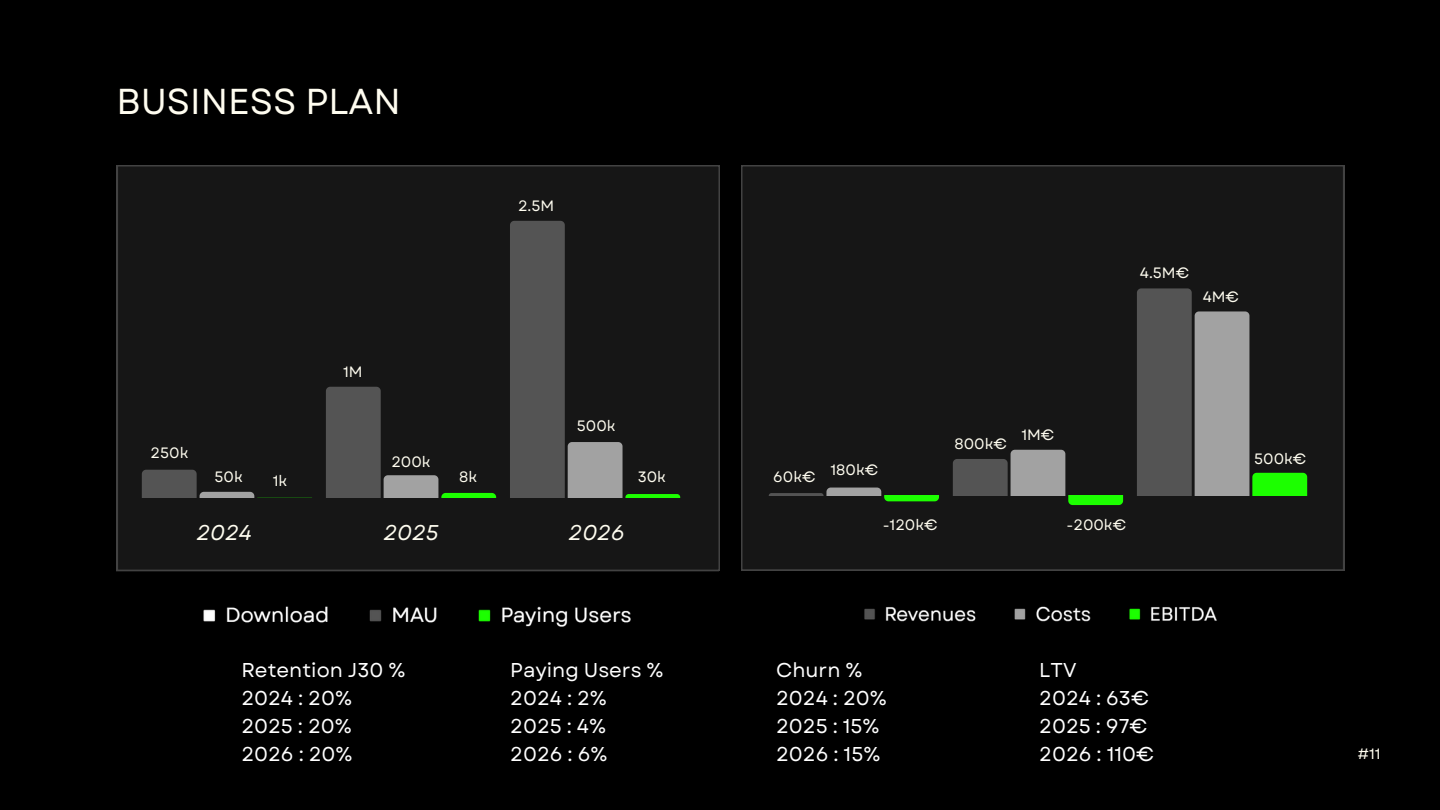
<style>
.page{position:relative;width:1440px;height:810px;background:#000}
.page>*{position:absolute;margin:0;border:0;box-sizing:border-box;transform-origin:0 0}
.t1{font:36px "Garet";color:#fffdf0}
.t2{font:italic 21.4px "Garet";color:#fffdf0}
.t3{font:20px/27.8px "Garet";color:#fff}
.t4{font:15px "Garet";color:#fffdf0}
</style>
<div class="page">
<div style="left:117px;top:165px;width:603px;height:406px;background:#161616"></div>
<svg style="left:142px;top:470px;width:170px;height:28px"></svg>
<svg style="left:326px;top:387px;width:170px;height:110px"></svg>
<svg style="left:510px;top:221px;width:170px;height:276px"></svg>
<img style="left:203px;top:606px;width:428px;height:21px">
<div style="left:741px;top:165px;width:603px;height:406px;background:#161616"></div>
<svg style="left:769px;top:488px;width:170px;height:13px"></svg>
<svg style="left:953px;top:450px;width:170px;height:55px"></svg>
<svg style="left:1137px;top:288px;width:170px;height:208px"></svg>
<img style="left:864px;top:606px;width:353px;height:16px">
<p class="t1" style="left:117px;top:76px;width:286px">BUSINESS PLAN</p>
<p class="t4" style="left:518px;top:195px;width:38px">2.5M</p>
<h4 class="t4" style="left:343px;top:361px;width:21px">1M</h4>
<p class="t4" style="left:151px;top:442px;width:39px">250k</p>
<p class="t4" style="left:215px;top:466px;width:30px">50k</p>
<p class="t4" style="left:391px;top:451px;width:41px">200k</p>
<p class="t4" style="left:273px;top:470px;width:16px">1k</p>
<p class="t4" style="left:459px;top:466px;width:19px">8k</p>
<h3 class="t4" style="left:577px;top:415px;width:40px">500k</h3>
<h3 class="t4" style="left:638px;top:466px;width:30px">30k</h3>
<h3 class="t2" style="left:197px;top:518px;width:57px">2024</h3>
<p class="t2" style="left:383px;top:518px;width:57px">2025</p>
<h3 class="t2" style="left:569px;top:518px;width:58px">2026</h3>
<h4 class="t4" style="left:1140px;top:262px;width:51px">4.5M€</h4>
<p class="t4" style="left:1203px;top:286px;width:38px">4M€</p>
<h3 class="t4" style="left:773px;top:466px;width:44px">60k€</h3>
<p class="t4" style="left:830px;top:459px;width:49px">180k€</p>
<h4 class="t4" style="left:955px;top:433px;width:54px">800k€</h4>
<p class="t4" style="left:1021px;top:424px;width:35px">1M€</p>
<p class="t4" style="left:883px;top:514px;width:57px">-120k€</p>
<p class="t4" style="left:1067px;top:514px;width:61px">-200k€</p>
<h4 class="t4" style="left:1254px;top:448px;width:54px">500k€</h4>
<p class="t3" style="left:241px;top:657px;width:166px">Retention J30 %<br>2024 : 20%<br>2025 : 20%<br>2026 : 20%</p>
<p class="t3" style="left:776px;top:657px;width:112px">Churn %<br>2024 : 20%<br>2025 : 15%<br>2026 : 15%</p>
<h3 class="t3" style="left:510px;top:657px;width:155px">Paying Users %<br>2024 : 2%<br>2025 : 4%<br>2026 : 6%</h3>
<h2 class="t3" style="left:1039px;top:657px;width:117px">LTV<br>2024 : 63€<br>2025 : 97€<br>2026 : 110€</h2>
<p class="t4" style="left:1358px;top:743px;width:24px">#11</p>
</div>
